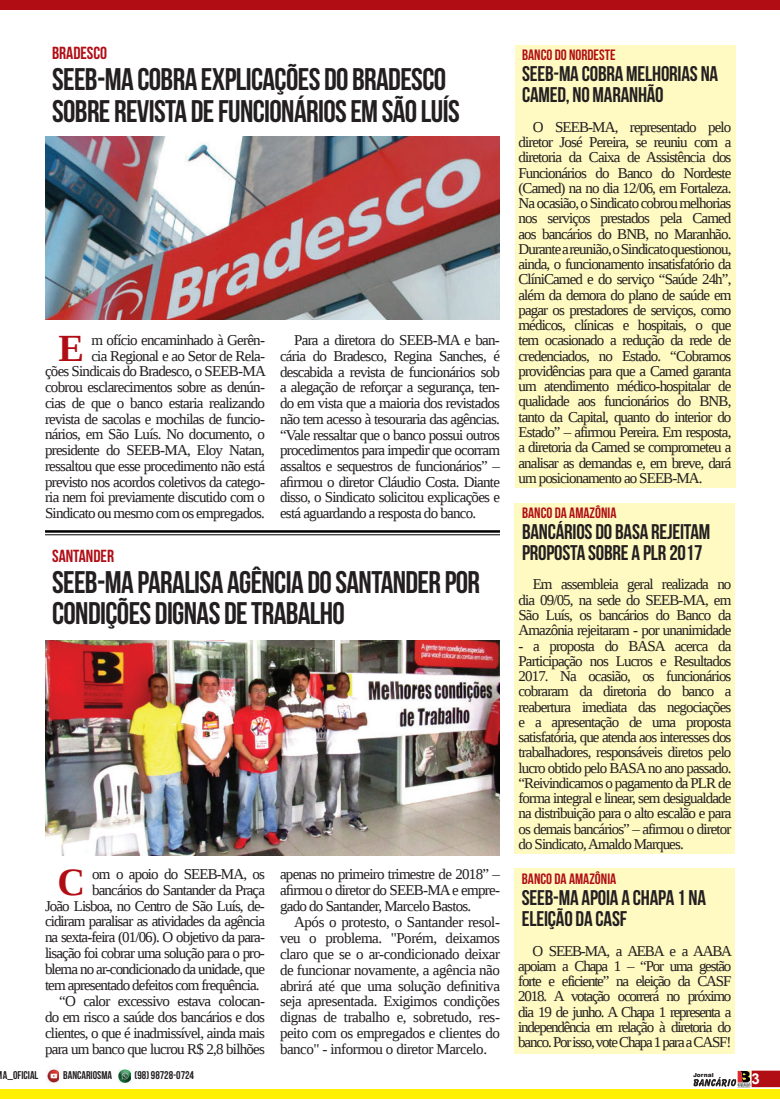
<style>
.page{position:relative;width:780px;height:1099px;background:#fff}
.page>*{position:absolute;margin:0;border:0;box-sizing:border-box;transform-origin:0 0}
.t1{font:700 38.25px "Liberation Serif";color:#b00d15}
.t2{font:31.25px/31.2px "Bebas Neue";letter-spacing:-.02em;color:#231f20}
.t3{font:21.25px/21.2px "Bebas Neue";letter-spacing:-.01em;color:#231f20}
.t4{font:17.5px "Bebas Neue";color:#b00d15}
.t5{font:15px/15.2px "Liberation Serif";letter-spacing:-.05em;color:#231f20;text-align:justify}
.t6{font:15px "Bebas Neue";color:#b00d15}
.t7{font:700 15px "Arial";color:#fff}
.t8{font:11.25px "Bebas Neue";color:#231f20}
.t9{font:900 6px "Arial";color:#231f20}
</style>
<div class="page">
<svg style="left:693px;top:1070px;width:87px;height:18px"></svg>
<div style="left:0;top:1089px;width:780px;height:9px;background:#fff101"></div>
<div style="left:0;top:0;width:780px;height:10px;background:#b00d15"></div>
<img style="left:47px;top:1069px;width:12px;height:13px">
<svg style="left:118px;top:1069px;width:13px;height:13px"></svg>
<hr style="left:45px;top:530px;width:455px;height:2px;background:#000">
<hr style="left:45px;top:534px;width:455px;height:1px;background:#000">
<div style="left:515px;top:45px;width:220px;height:443px;background:#fffac1"></div>
<div style="left:514px;top:502px;width:221px;height:351px;background:#fffac1"></div>
<div style="left:514px;top:868px;width:221px;height:185px;background:#fffac1"></div>
<img style="left:45px;top:640px;width:455px;height:215px">
<img style="left:45px;top:136px;width:455px;height:183px">
<p class="t4" style="left:52px;top:43px;width:57px">BRADESCO</p>
<h2 class="t2" style="left:52px;top:63px;width:409px">SEEB-MA COBRA EXPLICAÇÕES DO BRADESCO<br>SOBRE REVISTA DE FUNCIONÁRIOS EM SÃO LUÍS</h2>
<p class="t5" style="left:45px;top:332px;width:222px;line-height:15.8px;text-align:right">m ofício encaminhado à Gerên-<br>cia Regional e ao Setor de Rela-<br>ções Sindicais do Bradesco, o SEEB-MA cobrou esclarecimentos sobre as denún&shy;cias de que o banco estaria realizando revista de sacolas e mochilas de funcio&shy;nários, em São Luís. No documento, o presidente do SEEB-MA, Eloy Natan, ressaltou que esse procedimento não está previsto nos acordos coletivos da catego&shy;ria nem foi previamente discutido com o Sindicato ou mesmo com os empregados.</p>
<p class="t5" style="left:280px;top:332px;width:221px;line-height:15.8px;text-indent:14px">Para a diretora do SEEB-MA e ban&shy;cária do Bradesco, Regina Sanches, é descabida a revista de funcionários sob a alegação de reforçar a segurança, ten&shy;do em vista que a maioria dos revistados não tem acesso à tesouraria das agências. “Vale ressaltar que o banco possui outros procedimentos para impedir que ocorram assaltos e sequestros de funcionários” – afirmou o diretor Cláudio Costa. Diante disso, o Sindicato solicitou explicações e está aguardando a resposta do banco.</p>
<h1 class="t1" style="left:59px;top:322px;width:27px">E</h1>
<p class="t4" style="left:52px;top:546px;width:63px">SANTANDER</p>
<h2 class="t2" style="left:52px;top:566px;width:429px">SEEB-MA PARALISA AGÊNCIA DO SANTANDER POR<br>CONDIÇÕES DIGNAS DE TRABALHO</h2>
<h1 class="t1" style="left:57px;top:856px;width:29px">C</h1>
<p class="t5" style="left:92px;top:866px;width:174px">om o apoio do SEEB-MA, os</p>
<p class="t5" style="left:92px;top:881px;width:174px">bancários do Santander da Praça</p>
<p class="t5" style="left:45px;top:897px;width:221px">João Lisboa, no Centro de São Luís, de-</p>
<p class="t5" style="left:45px;top:913px;width:221px">cidiram paralisar as atividades da agência</p>
<p class="t5" style="left:45px;top:929px;width:221px">na sexta-feira (01/06). O objetivo da para-</p>
<p class="t5" style="left:45px;top:945px;width:221px">lisação foi cobrar uma solução para o pro-</p>
<p class="t5" style="left:45px;top:961px;width:221px">blema no ar-condicionado da unidade, que</p>
<p class="t5" style="left:45px;top:977px;width:216px">tem apresentado defeitos com frequência.</p>
<p class="t5" style="left:59px;top:993px;width:207px">“O calor excessivo estava colocan-</p>
<p class="t5" style="left:45px;top:1009px;width:221px">do em risco a saúde dos bancários e dos</p>
<p class="t5" style="left:45px;top:1025px;width:221px">clientes, o que é inadmissível, ainda mais</p>
<p class="t5" style="left:45px;top:1041px;width:221px">para um banco que lucrou R$ 2,8 bilhões</p>
<p class="t5" style="left:280px;top:866px;width:221px;line-height:15.9px">apenas no primeiro trimestre de 2018” – afirmou o diretor do SEEB-MA e empre&shy;gado do Santander, Marcelo Bastos.</p>
<p class="t5" style="left:280px;top:914px;width:221px;line-height:15.9px;text-indent:14px">Após o protesto, o Santander resol&shy;veu o problema. "Porém, deixamos claro que se o ar-condicionado deixar de funcionar novamente, a agência não abrirá até que uma solução definitiva seja apresentada. Exigimos condições dignas de trabalho e, sobretudo, res&shy;peito com os empregados e clientes do banco" - informou o diretor Marcelo.</p>
<p class="t6" style="left:522px;top:47px;width:95px">BANCO DO NORDESTE</p>
<h3 class="t3" style="left:522px;top:63px;width:198px">SEEB-MA COBRA MELHORIAS NA<br>CAMED, NO MARANHÃO</h3>
<p class="t5" style="left:518px;top:119px;width:214px;text-indent:14px">O SEEB-MA, representado pelo diretor José Pereira, se reuniu com a diretoria da Caixa de Assistência dos Funcionários do Banco do Nordeste (Camed) na no dia 12/06, em Fortaleza.<br>Na ocasião, o Sindicato cobrou melhorias nos serviços prestados pela Camed aos bancários do BNB, no Maranhão.<br>Durante a reunião, o Sindicato questionou, ainda, o funcionamento insatisfatório da ClíniCamed e do serviço “Saúde 24h”, além da demora do plano de saúde em pagar os prestadores de serviços, como médicos, clínicas e hospitais, o que tem ocasionado a redução da rede de credenciados, no Estado. “Cobramos providências para que a Camed garanta um atendimento médico-hospitalar de qualidade aos funcionários do BNB, tanto da Capital, quanto do interior do Estado” – afirmou Pereira. Em resposta, a diretoria da Camed se comprometeu a analisar as demandas e, em breve, dará um posicionamento ao SEEB-MA.</p>
<p class="t6" style="left:522px;top:504px;width:96px">BANCO DA AMAZÔNIA</p>
<h3 class="t3" style="left:522px;top:520px;width:190px">BANCÁRIOS DO BASA REJEITAM<br>PROPOSTA SOBRE A PLR 2017</h3>
<p class="t5" style="left:518px;top:576px;width:214px;text-indent:14px">Em assembleia geral realizada no dia 09/05, na sede do SEEB-MA, em São Luís, os bancários do Banco da Amazônia rejeitaram - por unanimidade</p>
<p class="t5" style="left:518px;top:637px;width:214px">- a proposta do BASA acerca da Participação nos Lucros e Resultados 2017. Na ocasião, os funcionários cobraram da diretoria do banco a reabertura imediata das negociações e a apresentação de uma proposta satisfatória, que atenda aos interesses dos trabalhadores, responsáveis diretos pelo lucro obtido pelo BASA no ano passado. “Reivindicamos o pagamento da PLR de forma integral e linear, sem desigualdade na distribuição para o alto escalão e para os demais bancários” – afirmou o diretor do Sindicato, Arnaldo Marques.</p>
<p class="t6" style="left:522px;top:870px;width:96px">BANCO DA AMAZÔNIA</p>
<h3 class="t3" style="left:522px;top:886px;width:186px">SEEB-MA APOIA A CHAPA 1 NA<br>ELEIÇÃO DA CASF</h3>
<p class="t5" style="left:518px;top:942px;width:215px;text-indent:14px">O SEEB-MA, a AEBA e a AABA apoiam a Chapa 1 – “Por uma gestão forte e eficiente” na eleição da CASF 2018. A votação ocorrerá no próximo dia 19 de junho. A Chapa 1 representa a independência em relação à diretoria do banco. Por isso, vote Chapa 1 para a CASF!</p>
<p class="t8" style="left:3px;top:1069px;width:37px">A_OFICIAL</p>
<p class="t8" style="left:63px;top:1069px;width:50px">BANCARIOSMA</p>
<p class="t9" style="left:693px;top:1071px;width:22px">Jornal</p>
<p class="t8" style="left:135px;top:1069px;width:61px">(98) 98728-0724</p>
<p class="t7" style="left:751px;top:1069px;width:10px">3</p>
</div>
